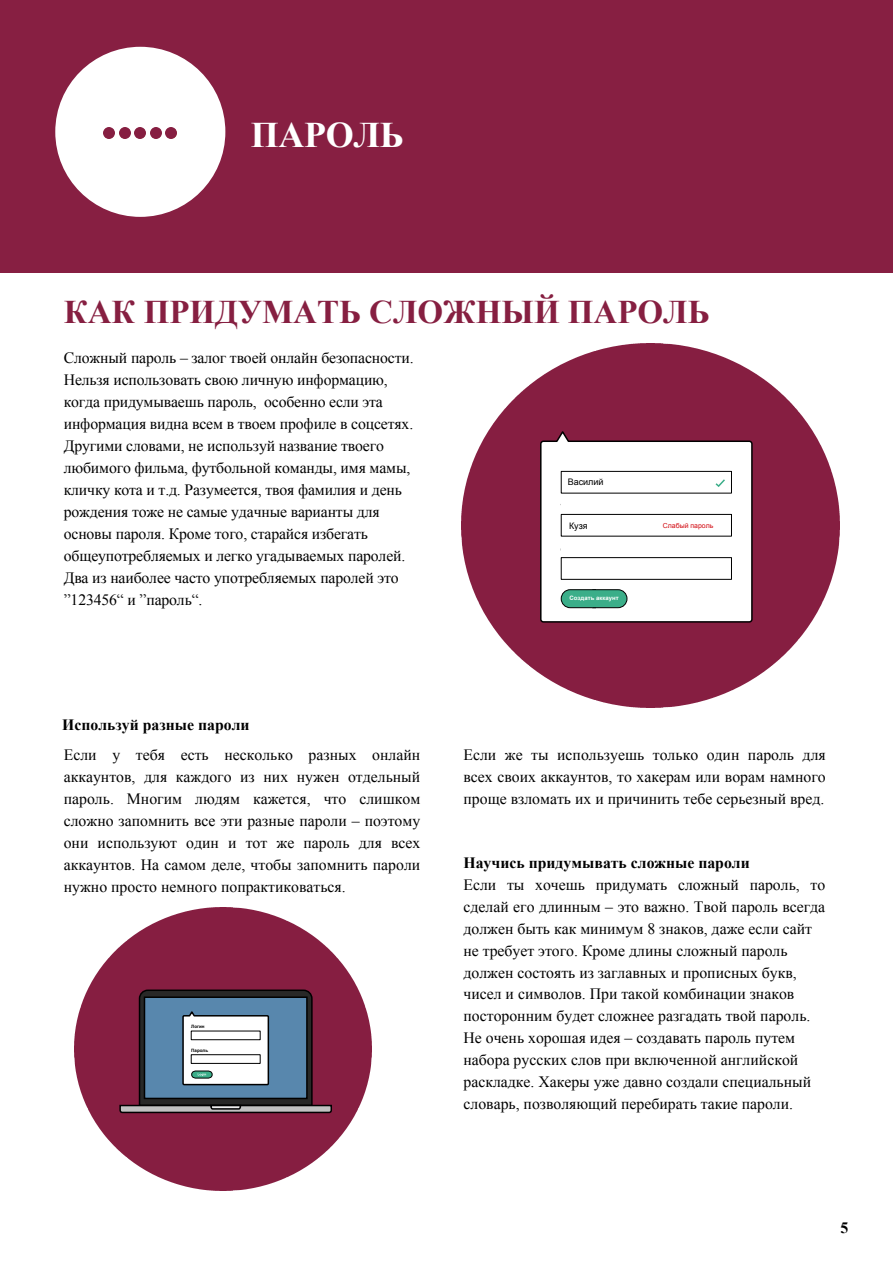
<style>
.page{position:relative;width:893px;height:1263px;background:#fff}
.page>*{position:absolute;margin:0;border:0;box-sizing:border-box;transform-origin:0 0}
.t1{font:700 36px "Times New Roman";letter-spacing:-.01em;color:#fff}
.t2{font:700 33px "Times New Roman";color:#861f41}
.t3{font:15.75px/22px "Times New Roman";color:#000}
.t4{font:700 15.75px "Times New Roman";color:#000}
.t5{font:9px "Arial";color:#000}
.t6{font:6.9px "Arial";color:#d20a11}
.t7{font:700 6px "Arial";color:#fff}
.t8{font:700 4.5px "Arial";color:#000}
</style>
<div class="page">
<img style="left:75px;top:907px;width:296px;height:284px">
<img style="left:461px;top:343px;width:379px;height:365px">
<div style="left:0;top:0;width:893px;height:272px;background:#871f42"></div>
<div style="left:55px;top:47px;width:170px;height:170px;background:#fff;border-radius:50%"></div>
<svg style="left:539px;top:429px;width:214px;height:194px"></svg>
<svg style="left:119px;top:989px;width:214px;height:125px"></svg>
<div style="left:557px;top:453px;width:92px;height:14px;background:#fff"></div>
<div style="left:561px;top:497px;width:92px;height:15px;background:#fff"></div>
<div style="left:561px;top:542px;width:92px;height:14px;background:#fff"></div>
<svg style="left:103px;top:127px;width:74px;height:12px"></svg>
<h1 class="t1" style="left:251px;top:109px;width:154px">ПАРОЛЬ</h1>
<h2 class="t2" style="left:64px;top:288px;width:647px">КАК ПРИДУМАТЬ СЛОЖНЫЙ ПАРОЛЬ</h2>
<p class="t3" style="left:64px;top:346px;width:351px">Сложный пароль – залог твоей онлайн безопасности.<br>Нельзя использовать свою личную информацию, когда придумываешь пароль, особенно если эта информация видна всем в твоем профиле в соцсетях.<br>Другими словами, не используй название твоего любимого фильма, футбольной команды, имя мамы, кличку кота и т.д. Разумеется, твоя фамилия и день рождения тоже не самые удачные варианты для основы пароля. Кроме того, старайся избегать общеупотребляемых и легко угадываемых паролей.<br>Два из наиболее часто употребляемых паролей это ”123456“ и ”пароль“.</p>
<p class="t5" style="left:568px;top:476px;width:37px">Василий</p>
<p class="t5" style="left:569px;top:519px;width:20px">Кузя</p>
<p class="t7" style="left:570px;top:593px;width:50px">Создать аккаунт</p>
<p class="t6" style="left:663px;top:521px;width:52px">Слабый пароль</p>
<p class="t4" style="left:62px;top:714px;width:189px">Используй разные пароли</p>
<p class="t3" style="left:64px;top:743px;width:358px;text-align:justify">Если у тебя есть несколько разных онлайн аккаунтов, для каждого из них нужен отдельный пароль. Многим людям кажется, что слишком сложно запомнить все эти разные пароли – поэтому они используют один и тот же пароль для всех аккаунтов. На самом деле, чтобы запомнить пароли нужно просто немного попрактиковаться.</p>
<p class="t3" style="left:463px;top:743px;width:364px;text-align:justify">Если же ты используешь только один пароль для всех своих аккаунтов, то хакерам или ворам намного проще взломать их и причинить тебе серьезный вред.</p>
<p class="t4" style="left:463px;top:851px;width:288px">Научись придумывать сложные пароли</p>
<p class="t3" style="left:463px;top:873px;width:363px">Если ты хочешь придумать сложный пароль, то сделай его длинным – это важно. Твой пароль всегда должен быть как минимум 8 знаков, даже если сайт не требует этого. Кроме длины сложный пароль должен состоять из заглавных и прописных букв, чисел и символов. При такой комбинации знаков посторонним будет сложнее разгадать твой пароль.<br>Не очень хорошая идея – создавать пароль путем набора русских слов при включенной английской раскладке. Хакеры уже давно создали специальный словарь, позволяющий перебирать такие пароли.</p>
<p class="t8" style="left:191px;top:1023px;width:15px">Логин</p>
<p class="t8" style="left:191px;top:1047px;width:18px">Пароль</p>
<p class="t4" style="left:840px;top:1216px;width:9px">5</p>
</div>
